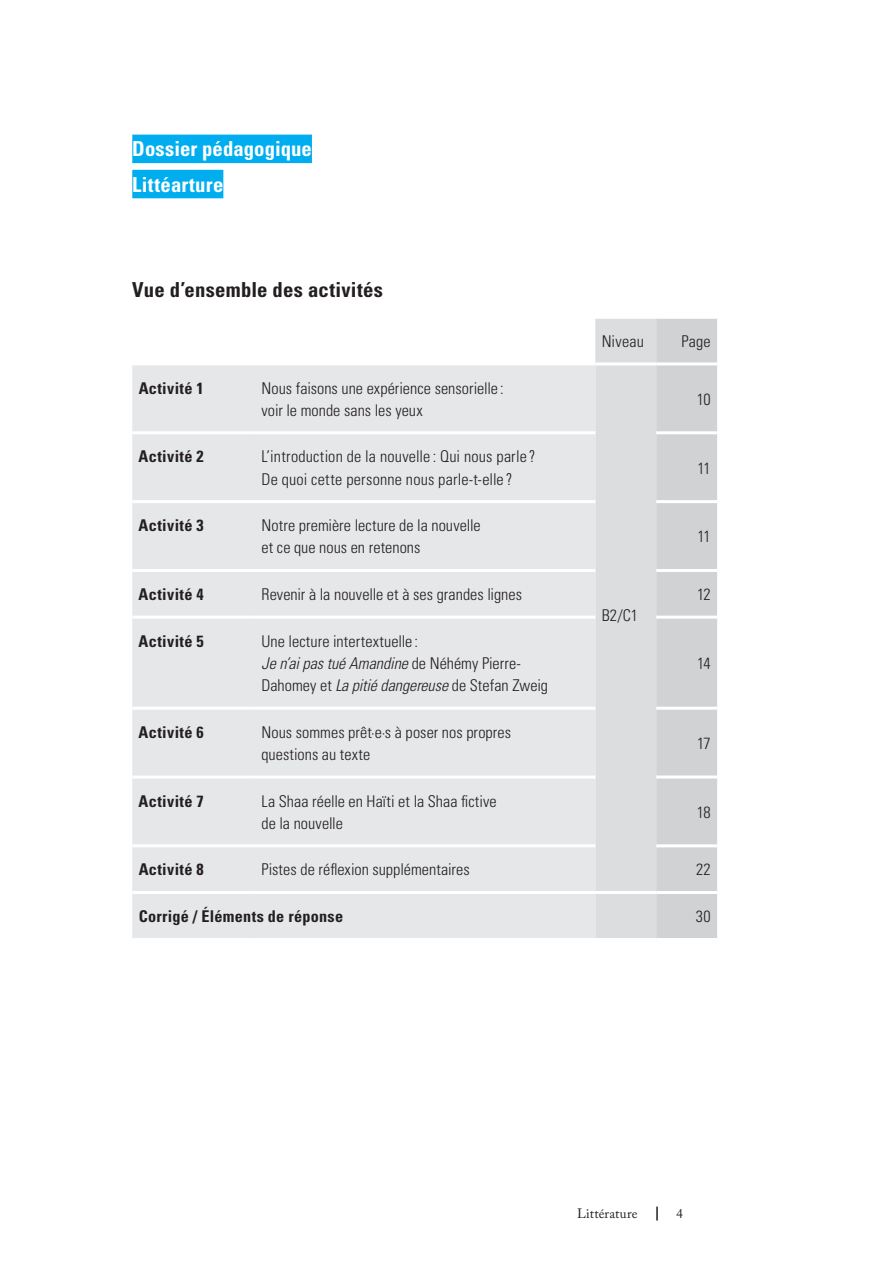
<style>
.page{position:relative;width:893px;height:1263px;background:#fff}
.page>*{position:absolute;margin:0;border:0;box-sizing:border-box;transform-origin:0 0}
.t1{font:700 condensed 20.7px/35.2px "Univers";letter-spacing:.005em;color:#fff}
.t2{font:700 condensed 20.7px "Univers";letter-spacing:.015em;color:#231f20}
.t3{font:300 condensed 16.2px/22.2px "Univers";letter-spacing:.005em;color:#231f20}
.t4{font:700 condensed 16.2px "Univers";letter-spacing:.02em;color:#231f20}
.t5{font:13.5px "Adobe Caslon Pro";letter-spacing:.01em;color:#231f20}
.s1{font-style:italic}
</style>
<div class="page">
<svg style="left:657px;top:1206px;width:1px;height:14px"></svg>
<div style="left:132px;top:135px;width:180px;height:28px;background:#00aeef"></div>
<div style="left:132px;top:170px;width:91px;height:28px;background:#00aeef"></div>
<svg style="left:595px;top:319px;width:122px;height:619px;background:#d6d7d9"></svg>
<div style="left:132px;top:365px;width:463px;height:573px;background:#e6e7e9"></div>
<hr style="left:132px;top:431px;width:123px;height:3px;background:#fff">
<hr style="left:255px;top:431px;width:340px;height:3px;background:#fff">
<hr style="left:656px;top:431px;width:61px;height:3px;background:#fff">
<hr style="left:132px;top:500px;width:123px;height:3px;background:#fff">
<hr style="left:255px;top:500px;width:340px;height:3px;background:#fff">
<hr style="left:656px;top:500px;width:61px;height:3px;background:#fff">
<hr style="left:132px;top:569px;width:123px;height:3px;background:#fff">
<hr style="left:255px;top:569px;width:340px;height:3px;background:#fff">
<hr style="left:656px;top:569px;width:61px;height:3px;background:#fff">
<hr style="left:132px;top:616px;width:123px;height:3px;background:#fff">
<hr style="left:255px;top:616px;width:340px;height:3px;background:#fff">
<hr style="left:656px;top:616px;width:61px;height:3px;background:#fff">
<hr style="left:132px;top:707px;width:123px;height:3px;background:#fff">
<hr style="left:255px;top:707px;width:340px;height:3px;background:#fff">
<hr style="left:656px;top:707px;width:61px;height:3px;background:#fff">
<hr style="left:132px;top:775px;width:123px;height:3px;background:#fff">
<hr style="left:255px;top:775px;width:340px;height:3px;background:#fff">
<hr style="left:656px;top:775px;width:61px;height:3px;background:#fff">
<hr style="left:132px;top:844px;width:123px;height:3px;background:#fff">
<hr style="left:255px;top:844px;width:340px;height:3px;background:#fff">
<hr style="left:656px;top:844px;width:61px;height:3px;background:#fff">
<hr style="left:132px;top:891px;width:123px;height:3px;background:#fff">
<hr style="left:255px;top:891px;width:340px;height:3px;background:#fff">
<hr style="left:595px;top:891px;width:61px;height:3px;background:#fff">
<hr style="left:656px;top:891px;width:61px;height:3px;background:#fff">
<hr style="left:595px;top:362px;width:61px;height:3px;background:#fff">
<hr style="left:656px;top:362px;width:61px;height:3px;background:#fff">
<p class="t1" style="left:132px;top:131px;width:181px">Dossier pédagogique<br>Littéarture</p>
<p class="t2" style="left:132px;top:277px;width:252px">Vue d’ensemble des activités</p>
<p class="t4" style="left:139px;top:378px;width:66px">Activité 1</p>
<p class="t3" style="left:261px;top:377px;width:244px">Nous faisons une expérience sensorielle : voir le monde sans les yeux</p>
<p class="t3" style="left:602px;top:330px;width:44px">Niveau</p>
<p class="t3" style="left:681px;top:330px;width:31px">Page</p>
<p class="t3" style="left:697px;top:388px;width:16px">10</p>
<p class="t4" style="left:139px;top:447px;width:66px">Activité 2</p>
<p class="t3" style="left:261px;top:445px;width:276px">L’introduction de la nouvelle : Qui nous parle ?<br>De quoi cette personne nous parle-t-elle ?</p>
<p class="t3" style="left:697px;top:456px;width:15px">11</p>
<p class="t4" style="left:139px;top:515px;width:66px">Activité 3</p>
<p class="t3" style="left:261px;top:514px;width:221px">Notre première lecture de la nouvelle et ce que nous en retenons</p>
<p class="t3" style="left:697px;top:525px;width:15px">11</p>
<p class="t4" style="left:139px;top:584px;width:66px">Activité 4</p>
<p class="t3" style="left:261px;top:583px;width:262px">Revenir à la nouvelle et à ses grandes lignes</p>
<p class="t3" style="left:697px;top:583px;width:15px">12</p>
<p class="t4" style="left:139px;top:631px;width:66px">Activité 5</p>
<p class="t3" style="left:261px;top:630px;width:288px">Une lecture intertextuelle :<br><span class="s1">Je n’ai pas tué Amandine</span> de Néhémy Pierre-<br>Dahomey et <span class="s1">La pitié dangereuse</span> de Stefan Zweig</p>
<p class="t3" style="left:602px;top:604px;width:38px">B2/C1</p>
<p class="t3" style="left:697px;top:652px;width:15px">14</p>
<p class="t4" style="left:139px;top:722px;width:66px">Activité 6</p>
<p class="t3" style="left:261px;top:721px;width:251px">Nous sommes prêt·e·s à poser nos propres questions au texte</p>
<p class="t3" style="left:697px;top:732px;width:15px">17</p>
<p class="t4" style="left:139px;top:791px;width:66px">Activité 7</p>
<p class="t3" style="left:261px;top:790px;width:237px">La Shaa réelle en Haïti et la Shaa fictive de la nouvelle</p>
<p class="t3" style="left:697px;top:801px;width:15px">18</p>
<p class="t4" style="left:139px;top:860px;width:66px">Activité 8</p>
<p class="t3" style="left:261px;top:858px;width:210px">Pistes de réflexion supplémentaires</p>
<p class="t3" style="left:696px;top:858px;width:16px">22</p>
<p class="t4" style="left:139px;top:906px;width:206px">Corrigé / Éléments de réponse</p>
<p class="t3" style="left:696px;top:905px;width:16px">30</p>
<p class="t5" style="left:577px;top:1205px;width:62px">Littérature</p>
<p class="t5" style="left:676px;top:1205px;width:8px">4</p>
</div>
